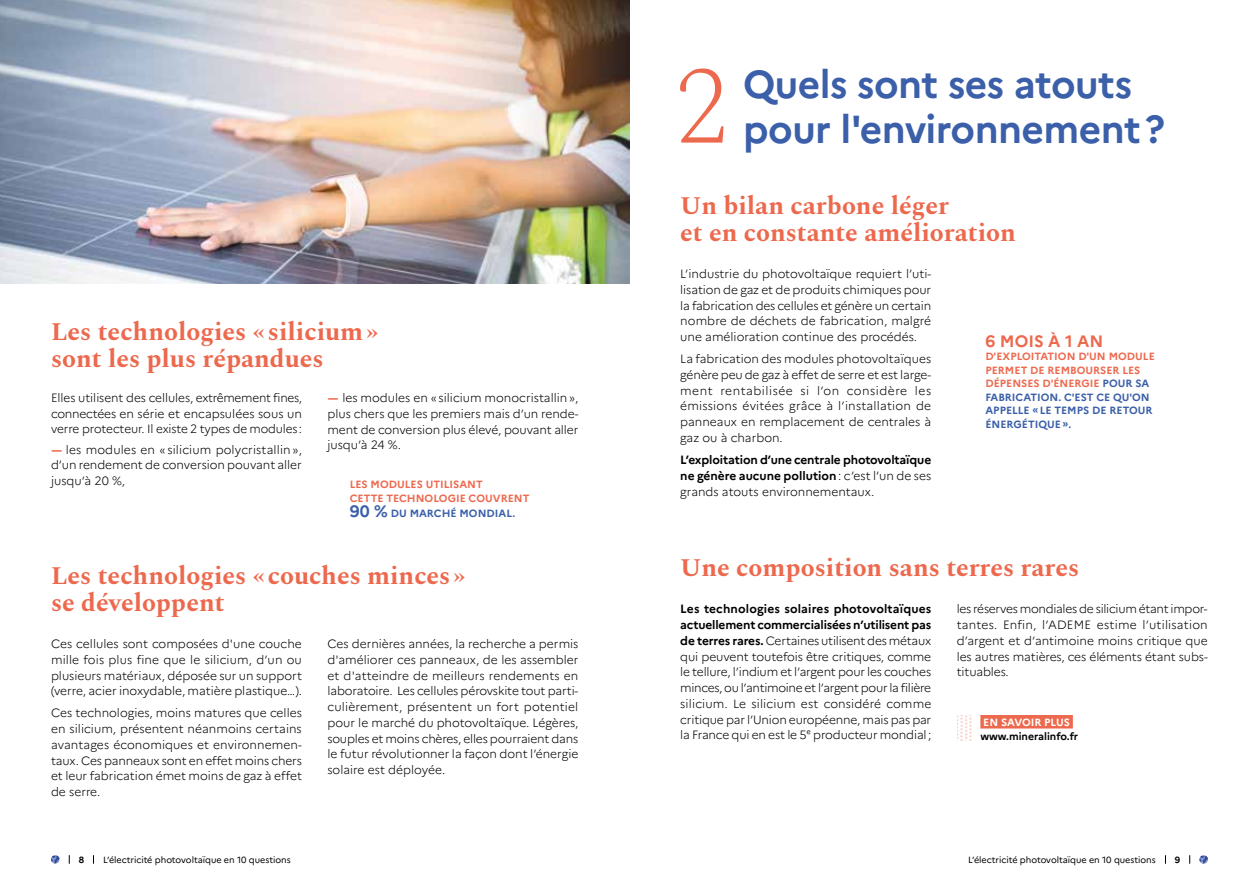
<style>
.page{position:relative;width:1259px;height:893px;background:#fff}
.page>*{position:absolute;margin:0;border:0;box-sizing:border-box;transform-origin:0 0}
.t1{font:200 110.55px "Spectral";color:#ed694e}
.t2{font:700 39px "Marianne";letter-spacing:-.015em;color:#3b5fa9}
.t3{font:700 25.5px/27px "Spectral";color:#ed694e}
.t4{font:700 16.5px "Marianne";color:#ed694e}
.t5{font:300 12px/15.8px "Marianne";letter-spacing:-.005em;color:#000;text-align:justify}
.t6{font:700 12px/15.8px "Marianne";letter-spacing:-.01em;color:#000;text-align:justify}
.t7{font:700 10.5px/13.5px "Marianne";color:#3b5fa9}
.t8{font:700 10.5px/13.5px "Marianne";color:#ed694e}
.t9{font:700 10.5px "Marianne";color:#000}
.t10{font:700 10.5px "Marianne";color:#fff}
.t11{font:9px "Marianne";letter-spacing:-.005em;color:#000}
.t12{font:700 9px "Marianne";color:#000}
.s1{font-weight:700;font-size:12.15px;color:#ed694e}
.s2{font-size:16.5px}
.s3{font-weight:300}
.s4{color:#ed694e}
.s5{font-weight:700}
</style>
<div class="page">
<img style="left:0;top:0;width:629px;height:283px">
<div style="left:980px;top:715px;width:93px;height:13px;background:#ed694e"></div>
<img style="left:957px;top:715px;width:15px;height:25px">
<svg style="left:51px;top:855px;width:9px;height:9px"></svg>
<svg style="left:1199px;top:855px;width:9px;height:9px"></svg>
<h3 class="t3" style="left:51px;top:319px;width:329px">Les technologies « silicium » sont les plus répandues</h3>
<p class="t5" style="left:51px;top:389px;width:252px">Elles utilisent des cellules, extrêmement fines, connectées en série et encapsulées sous un verre protecteur. Il existe 2 types de modules :</p>
<p class="t5" style="left:51px;top:440px;width:252px"><span class="s1">-</span>les modules en « silicium polycristallin », d’un rendement de conversion pouvant aller jusqu’à 20 %,</p>
<p class="t5" style="left:327px;top:389px;width:252px"><span class="s1">-</span>les modules en « silicium monocristallin », plus chers que les premiers mais d’un rende&shy;ment de conversion plus élevé, pouvant aller jusqu’à 24 %.</p>
<p class="t8" style="left:350px;top:478px;width:181px">LES MODULES UTILISANT<br>CETTE TECHNOLOGIE COUVRENT</p>
<p class="t7" style="left:350px;top:506px;width:167px"><span class="s2">90 %</span> DU MARCHÉ MONDIAL.</p>
<h3 class="t3" style="left:51px;top:563px;width:416px">Les technologies « couches minces » se développent</h3>
<p class="t5" style="left:51px;top:635px;width:252px">Ces cellules sont composées d'une couche mille fois plus fine que le silicium, d’un ou plusieurs matériaux, déposée sur un support (verre, acier inoxydable, matière plastique…).</p>
<p class="t5" style="left:51px;top:704px;width:252px">Ces technologies, moins matures que celles en silicium, présentent néanmoins certains avantages économiques et environnemen&shy;taux. Ces panneaux sont en effet moins chers et leur fabrication émet moins de gaz à effet de serre.</p>
<p class="t5" style="left:327px;top:635px;width:252px">Ces dernières années, la recherche a permis d'améliorer ces panneaux, de les assembler et d'atteindre de meilleurs rendements en laboratoire. Les cellules pérovskite tout parti&shy;culièrement, présentent un fort potentiel pour le marché du photovoltaïque. Légères, souples et moins chères, elles pourraient dans le futur révolutionner la façon dont l’énergie solaire est déployée.</p>
<h1 class="t1" style="left:675px;top:26px;width:57px">2</h1>
<h2 class="t2" style="left:743px;top:61px;width:390px">Quels sont ses atouts</h2>
<h2 class="t2" style="left:743px;top:106px;width:423px">pour l'environnement?</h2>
<h3 class="t3" style="left:680px;top:193px;width:337px">Un bilan carbone léger<br>et en constante amélioration</h3>
<p class="t5" style="left:680px;top:265px;width:252px">L’industrie du photovoltaïque requiert l’uti&shy;lisation de gaz et de produits chimiques pour la fabrication des cellules et génère un certain nombre de déchets de fabrication, malgré une amélioration continue des procédés.</p>
<p class="t5" style="left:680px;top:350px;width:252px">La fabrication des modules photovoltaïques génère peu de gaz à effet de serre et est large&shy;ment rentabilisée si l’on considère les émissions évitées grâce à l’installation de panneaux en remplacement de centrales à gaz ou à charbon.</p>
<p class="t6" style="left:680px;top:452px;width:252px">L’exploitation d’une centrale photovoltaïque ne génère aucune pollution <span class="s3">: c’est l’un de ses grands atouts environnementaux.</span></p>
<h3 class="t4" style="left:985px;top:331px;width:119px">6 MOIS À 1 AN</h3>
<p class="t7" style="left:985px;top:350px;width:171px"><span class="s4">D'EXPLOITATION D'UN MODULE<br>PERMET DE REMBOURSER LES<br>DÉPENSES D'ÉNERGIE</span> POUR SA<br>FABRICATION. C'EST CE QU'ON<br>APPELLE «LE TEMPS DE RETOUR<br>ÉNERGÉTIQUE».</p>
<h3 class="t3" style="left:680px;top:555px;width:400px">Une composition sans terres rares</h3>
<p class="t5" style="left:680px;top:600px;width:252px"><span class="s5">Les technologies solaires photovoltaïques actuellement commercialisées n’utilisent pas de terres rares.</span> Certaines utilisent des métaux qui peuvent toutefois être critiques, comme le tellure, l’indium et l’argent pour les couches minces, ou l’antimoine et l’argent pour la filière silicium. Le silicium est considéré comme critique par l’Union européenne, mais pas par la France qui en est le 5e producteur mondial ;</p>
<p class="t5" style="left:956px;top:600px;width:252px">les réserves mondiales de silicium étant impor&shy;tantes. Enfin, l’ADEME estime l’utilisation d’argent et d’antimoine moins critique que les autres matières, ces éléments étant subs&shy;tituables.</p>
<p class="t10" style="left:983px;top:716px;width:88px">EN SAVOIR PLUS</p>
<p class="t9" style="left:980px;top:730px;width:99px">www.mineralinfo.fr</p>
<p class="t12" style="left:79px;top:854px;width:7px">8</p>
<p class="t11" style="left:103px;top:854px;width:189px">L’électricité photovoltaïque en 10 questions</p>
<p class="t11" style="left:968px;top:854px;width:189px">L’électricité photovoltaïque en 10 questions</p>
<p class="t12" style="left:1175px;top:854px;width:7px">9</p>
</div>
